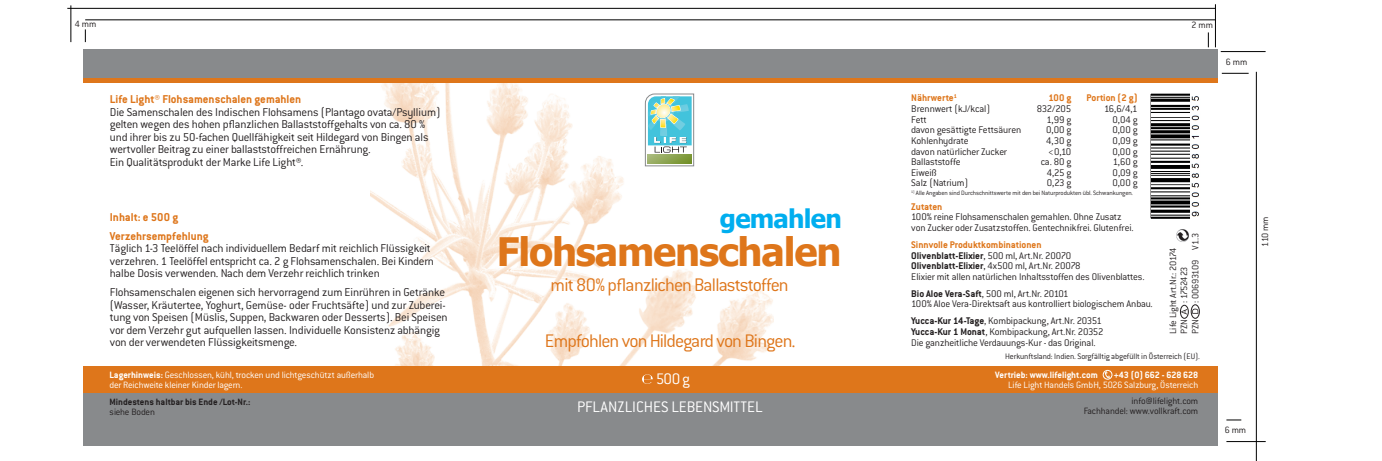
<style>
.page{position:relative;width:1382px;height:461px;background:#fff}
.page>*{position:absolute;margin:0;border:0;box-sizing:border-box;transform-origin:0 0}
.t1{font:700 39.12px "Tahoma";letter-spacing:-.03em;color:#de761b}
.t2{font:700 25.75px "Tahoma";letter-spacing:-.03em;color:#00aeef}
.t3{font:300 20px "Conduit ITC";letter-spacing:-.045em;color:#de761b}
.t4{font:300 16.75px/28.2px "Conduit ITC";color:#fff;text-align:center}
.t5{font:300 12.5px/12.5px "Conduit ITC";letter-spacing:-.015em;color:#231f20}
.t6{font:700 12.5px/18.8px "Conduit ITC";color:#de761b}
.t7{font:300 10.62px/10.6px "Conduit ITC";letter-spacing:-.015em;color:#231f20}
.t8{font:700 10.62px "Conduit ITC";color:#de761b}
.t9{font:300 10px/10px "Conduit ITC";letter-spacing:-.015em;color:#fff}
.t10{font:300 10px/10px "Conduit ITC";letter-spacing:-.01em;color:#231f20;text-align:right}
.t11{font:700 10px "Conduit ITC";color:#fff}
.t12{font:700 10px "Conduit ITC";color:#231f20}
.t13{font:300 10px "Conduit ITC";letter-spacing:-.065em;color:#231f20}
.t14{font:300 8.75px "Conduit ITC";letter-spacing:-.01em;color:#231f20}
.t15{font:300 6.88px "Conduit ITC";letter-spacing:-.015em;color:#231f20}
.s1{font-weight:700}
.s2{font-weight:700;color:#de761b}
</style>
<div class="page">
<img style="left:371px;top:83px;width:403px;height:283px">
<div style="left:84px;top:366px;width:1134px;height:27px;background:#de761b"></div>
<div style="left:84px;top:393px;width:1134px;height:52px;background:#888a8c"></div>
<div style="left:84px;top:49px;width:1134px;height:29px;background:#888a8c"></div>
<div style="left:84px;top:78px;width:1134px;height:5px;background:#de761b"></div>
<div style="left:1103px;top:370px;width:9px;height:9px;border:1px solid #fff;border-radius:50%"></div>
<svg style="left:1105px;top:371px;width:5px;height:7px"></svg>
<img style="left:1176px;top:229px;width:13px;height:13px">
<div style="left:1180px;top:305px;width:8px;height:13px;border:1px solid #231f20;border-radius:50%"></div>
<div style="left:1191px;top:304px;width:8px;height:14px;border:1px solid #231f20;border-radius:50%"></div>
<svg style="left:1181px;top:308px;width:17px;height:6px"></svg>
<img style="left:1151px;top:93px;width:48px;height:126px">
<svg style="left:645px;top:94px;width:49px;height:72px"></svg>
<svg style="left:1208px;top:32px;width:1px;height:15px"></svg>
<hr style="left:1215px;top:4px;width:1px;height:43px;background:#000">
<hr style="left:1221px;top:51px;width:45px;height:1px;background:#000">
<svg style="left:1222px;top:73px;width:27px;height:1px"></svg>
<svg style="left:1226px;top:419px;width:15px;height:1px"></svg>
<hr style="left:1226px;top:441px;width:40px;height:1px;background:#000">
<hr style="left:1256px;top:72px;width:1px;height:389px;background:#000">
<svg style="left:85px;top:29px;width:1px;height:13px"></svg>
<hr style="left:71px;top:5px;width:1px;height:37px;background:#000">
<hr style="left:85px;top:20px;width:1131px;height:1px;background:#000">
<hr style="left:67px;top:8px;width:1148px;height:1px;background:#000">
<svg style="left:642px;top:374px;width:11px;height:10px"></svg>
<p class="t10" style="left:75px;top:19px;width:23px">4 mm</p>
<p class="t6" style="left:110px;top:90px;width:193px">Life Light® Flohsamenschalen gemahlen</p>
<p class="t5" style="left:110px;top:106px;width:332px">Die Samenschalen des Indischen Flohsamens (Plantago ovata/Psyllium) gelten wegen des hohen pflanzlichen Ballaststoffgehalts von ca. 80 % und ihrer bis zu 50-fachen Quellfähigkeit seit Hildegard von Bingen als wertvoller Beitrag zu einer ballaststoffreichen Ernährung.<br>Ein Qualitätsprodukt der Marke Life Light®.</p>
<p class="t6" style="left:110px;top:207px;width:100px">Inhalt: e 500 g<br>Verzehrsempfehlung</p>
<p class="t5" style="left:110px;top:242px;width:326px">Täglich 1-3 Teelöffel nach individuellem Bedarf mit reichlich Flüssigkeit verzehren. 1 Teelöffel entspricht ca. 2 g Flohsamenschalen. Bei Kindern halbe Dosis verwenden. Nach dem Verzehr reichlich trinken</p>
<p class="t5" style="left:110px;top:286px;width:339px">Flohsamenschalen eigenen sich hervorragend zum Einrühren in Getränke (Wasser, Kräutertee, Yoghurt, Gemüse- oder Fruchtsäfte) und zur Zuberei&shy;tung von Speisen (Müslis, Suppen, Backwaren oder Desserts). Bei Speisen vor dem Verzehr gut aufquellen lassen. Individuelle Konsistenz abhängig von der verwendeten Flüssigkeitsmenge.</p>
<p class="t9" style="left:110px;top:369px;width:266px"><span class="s1">Lagerhinweis:</span> Geschlossen, kühl, trocken und lichtgeschützt außerhalb der Reichweite kleiner Kinder lagern.</p>
<p class="t12" style="left:110px;top:396px;width:142px">Mindestens haltbar bis Ende /Lot-Nr.:</p>
<p class="t10" style="left:110px;top:407px;width:47px">siehe Boden</p>
<h2 class="t2" style="left:720px;top:200px;width:123px">gemahlen</h2>
<h1 class="t1" style="left:497px;top:224px;width:346px">Flohsamenschalen</h1>
<h3 class="t3" style="left:551px;top:274px;width:240px">mit 80% pflanzlichen Ballaststoffen</h3>
<h3 class="t3" style="left:545px;top:329px;width:252px">Empfohlen von Hildegard von Bingen.</h3>
<h3 class="t4" style="left:577px;top:364px;width:187px">500 g<br>PFLANZLICHES LEBENSMITTEL</h3>
<p class="t10" style="left:1191px;top:20px;width:23px">2 mm</p>
<p class="t8" style="left:911px;top:92px;width:47px">Nährwerte<sup>1</sup></p>
<p class="t8" style="left:1049px;top:92px;width:24px">100 g</p>
<p class="t8" style="left:1087px;top:92px;width:52px">Portion (2 g)</p>
<p class="t7" style="left:911px;top:103px;width:80px">Brennwert (kJ/kcal)</p>
<p class="t7" style="left:1037px;top:103px;width:36px">832/205</p>
<p class="t7" style="left:1104px;top:103px;width:35px">16,6/4,1</p>
<p class="t7" style="left:911px;top:114px;width:17px">Fett</p>
<p class="t7" style="left:1046px;top:114px;width:26px">1,99 g</p>
<p class="t7" style="left:1112px;top:114px;width:27px">0,04 g</p>
<p class="t7" style="left:911px;top:125px;width:111px">davon gesättigte Fettsäuren</p>
<p class="t7" style="left:1046px;top:125px;width:27px">0,00 g</p>
<p class="t7" style="left:1112px;top:125px;width:27px">0,00 g</p>
<p class="t7" style="left:911px;top:135px;width:59px">Kohlenhydrate</p>
<p class="t7" style="left:1046px;top:135px;width:27px">4,30 g</p>
<p class="t7" style="left:1113px;top:135px;width:26px">0,09 g</p>
<p class="t7" style="left:911px;top:146px;width:97px">davon natürlicher Zucker</p>
<p class="t7" style="left:1049px;top:146px;width:24px">&lt;0,10</p>
<p class="t7" style="left:1112px;top:146px;width:27px">0,00 g</p>
<p class="t7" style="left:911px;top:156px;width:51px">Ballaststoffe</p>
<p class="t7" style="left:1041px;top:156px;width:32px">ca. 80 g</p>
<p class="t7" style="left:1113px;top:156px;width:26px">1,60 g</p>
<p class="t7" style="left:911px;top:167px;width:27px">Eiweiß</p>
<p class="t7" style="left:1047px;top:167px;width:26px">4,25 g</p>
<p class="t7" style="left:1113px;top:167px;width:26px">0,09 g</p>
<p class="t7" style="left:911px;top:178px;width:59px">Salz (Natrium)</p>
<p class="t7" style="left:1047px;top:178px;width:26px">0,23 g</p>
<p class="t7" style="left:1112px;top:178px;width:27px">0,00 g</p>
<p class="t15" style="left:911px;top:189px;width:223px"><sup>1)</sup> Alle Angaben sind Durchschnittswerte mit den bei Naturprodukten übl. Schwankungen.</p>
<p class="t8" style="left:911px;top:200px;width:33px">Zutaten</p>
<p class="t7" style="left:911px;top:211px;width:224px">100% reine Flohsamenschalen gemahlen. Ohne Zusatz von Zucker oder Zusatzstoffen. Gentechnikfrei. Glutenfrei.</p>
<p class="t7" style="left:911px;top:239px;width:235px"><span class="s2">Sinnvolle Produktkombinationen<br></span><span class="s1">Olivenblatt-Elixier</span>, 500 ml, Art.Nr. 20070<br><span class="s1">Olivenblatt-Elixier</span>, 4x500 ml, Art.Nr. 20078<br>Elixier mit allen natürlichen Inhaltsstoffen des Olivenblattes.</p>
<p class="t7" style="left:911px;top:288px;width:243px"><span class="s1">Bio Aloe Vera-Saft</span>, 500 ml, Art.Nr. 20101<br>100% Aloe Vera-Direktsaft aus kontrolliert biologischem Anbau.</p>
<p class="t7" style="left:911px;top:315px;width:194px"><span class="s1">Yucca-Kur 14-Tage</span>, Kombipackung, Art.Nr. 20351<br><span class="s1">Yucca-Kur 1 Monat</span>, Kombipackung, Art.Nr. 20352<br>Die ganzheitliche Verdauungs-Kur - das Original.</p>
<p class="t10" style="left:1190px;top:303px;width:72px;rotate:-90deg">: 00693109 V1.3</p>
<p class="t10" style="left:1167px;top:334px;width:88px;line-height:11.1px;text-align:left;rotate:-90deg">Life Light Art.Nr.: 20174<br>PZN</p>
<p class="t13" style="left:1179px;top:303px;width:38px;rotate:-90deg">: 1752423</p>
<p class="t10" style="left:1190px;top:334px;width:16px;rotate:-90deg">PZN</p>
<p class="t14" style="left:1005px;top:351px;width:196px">Herkunftsland: Indien. Sorgfälltig abgefüllt in Österreich (EU).</p>
<p class="t11" style="left:995px;top:369px;width:104px">Vertrieb: www.lifelight.com</p>
<p class="t11" style="left:1114px;top:369px;width:86px">+43 (0) 662 - 628 628</p>
<p class="t9" style="left:1008px;top:380px;width:192px">Life Light Handels GmbH, 5026 Salzburg, Österreich</p>
<p class="t10" style="left:1084px;top:395px;width:116px">info@lifelight.com<br>Fachhandel: www.vollkraft.com</p>
<p class="t10" style="left:1226px;top:57px;width:23px">6 mm</p>
<p class="t10" style="left:1225px;top:425px;width:23px">6 mm</p>
<p class="t10" style="left:1260px;top:247px;width:32px;rotate:-90deg">110 mm</p>
</div>
